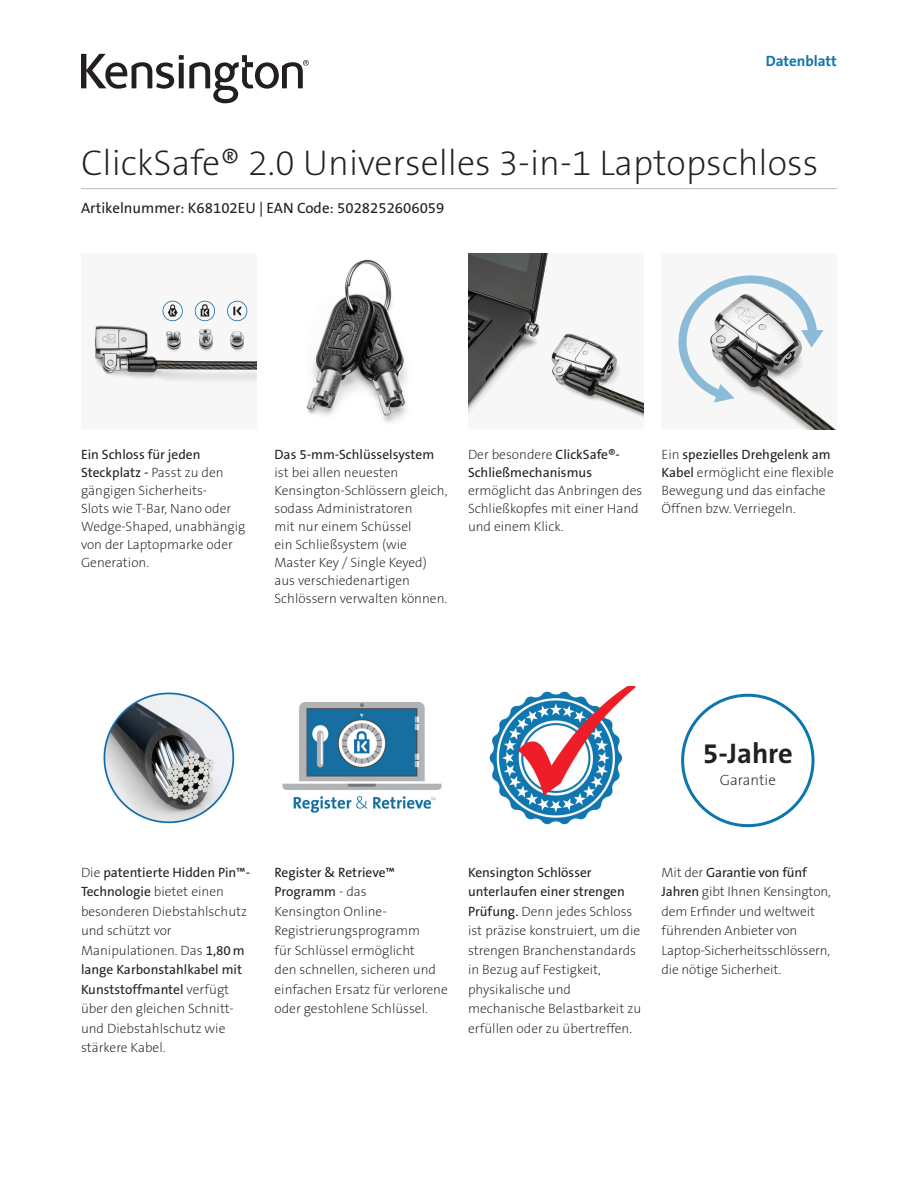
<style>
.page{position:relative;width:918px;height:1188px;background:#fff}
.page>*{position:absolute;margin:0;border:0;box-sizing:border-box;transform-origin:0 0}
.Main_Header{font:36px "The Sans KENSINGTON2 XL";color:#231f20}
.Body{font:28.5px "The Sans KENSINGTON7 Bd";color:#231f20}
.Part_No__UPC{font:15px "The Sans KENSINGTON5 Rg";color:#231f20}
.Part_No__UPC-2{font:15px "The Sans KENSINGTON7 Bd";color:#0e76ae}
.Body-2{font:15px "The Sans KENSINGTON2 XL";color:#231f20}
.Body-3{font:13.5px/19.5px "The Sans KENSINGTON2 XL";color:#231f20}
.s1{font-family:"The Sans KENSINGTON5 Rg"}
</style>
<div class="page">
<svg style="left:81px;top:54px;width:228px;height:49px"></svg>
<img style="left:94px;top:300px;width:162px;height:84px">
<img style="left:678px;top:275px;width:157px;height:154px">
<img style="left:468px;top:254px;width:176px;height:164px">
<img style="left:489px;top:687px;width:147px;height:138px">
<img style="left:282px;top:702px;width:160px;height:111px">
<img style="left:306px;top:259px;width:102px;height:164px">
<img style="left:103px;top:692px;width:132px;height:132px">
<hr style="left:81px;top:188px;width:756px;height:1px;background:#bcbdc0">
<div style="left:681px;top:694px;width:134px;height:133px;border:3px solid #0e76ae;border-radius:50%"></div>
<p class="Part_No__UPC-2" style="left:766px;top:53px;width:72px">Datenblatt</p>
<p class="Main_Header" style="left:81px;top:143px;width:739px">ClickSafe® 2.0 Universelles 3-in-1 Laptopschloss</p>
<p class="Part_No__UPC" style="left:81px;top:200px;width:365px">Artikelnummer: K68102EU | EAN Code: 5028252606059</p>
<p class="Body-3" style="left:81px;top:445px;width:166px;line-height:18px"><span class="s1">Ein Schloss für jeden<br>Steckplatz -</span> Passt zu den gängigen Sicherheits-<br>Slots wie T-Bar, Nano oder<br>Wedge-Shaped, unabhängig von der Laptopmarke oder<br>Generation.</p>
<p class="Body-3" style="left:274px;top:445px;width:174px;line-height:18px"><span class="s1">Das 5-mm-Schlüsselsystem </span>ist bei allen neuesten<br>Kensington-Schlössern gleich, sodass Administratoren<br>mit nur einem Schüssel<br>ein Schließsystem (wie<br>Master Key / Single Keyed) aus verschiedenartigen<br>Schlössern verwalten können.</p>
<p class="Body-3" style="left:468px;top:445px;width:176px;line-height:18px">Der besondere <span class="s1">ClickSafe®-<br>Schließmechanismus </span>ermöglicht das Anbringen des<br>Schließkopfes mit einer Hand und einem Klick.</p>
<p class="Body-3" style="left:662px;top:445px;width:174px;line-height:18px">Ein <span class="s1">spezielles Drehgelenk am<br>Kabel</span> ermöglicht eine flexible<br>Bewegung und das einfache<br>Öffnen bzw. Verriegeln.</p>
<p class="Body" style="left:703px;top:738px;width:92px">5-Jahre</p>
<p class="Body-2" style="left:720px;top:772px;width:58px">Garantie</p>
<p class="Body-3" style="left:81px;top:863px;width:171px">Die <span class="s1">patentierte Hidden Pin™-<br>Technologie</span> bietet einen besonderen Diebstahlschutz und schützt vor<br>Manipulationen. Das <span class="s1">1,80m lange Karbonstahlkabel mit<br>Kunststoffmantel</span> verfügt über den gleichen Schnitt&shy;und Diebstahlschutz wie stärkere Kabel.</p>
<p class="Body-3" style="left:274px;top:863px;width:175px"><span class="s1">Register &amp; Retrieve™<br>Programm</span> - das<br>Kensington Online-<br>Registrierungsprogramm<br>für Schlüssel ermöglicht<br>den schnellen, sicheren und einfachen Ersatz für verlorene oder gestohlene Schlüssel.</p>
<p class="Body-3" style="left:468px;top:863px;width:175px"><span class="s1">Kensington Schlösser unterlaufen einer strengen<br>Prüfung.</span> Denn jedes Schloss ist präzise konstruiert, um die strengen Branchenstandards in Bezug auf Festigkeit, physikalische und mechanische Belastbarkeit zu erfüllen oder zu übertreffen.</p>
<p class="Body-3" style="left:662px;top:863px;width:171px">Mit der <span class="s1">Garantie von fünf<br>Jahren</span> gibt Ihnen Kensington, dem Erfinder und weltweit führenden Anbieter von<br>Laptop-Sicherheitsschlössern, die nötige Sicherheit.</p>
</div>
